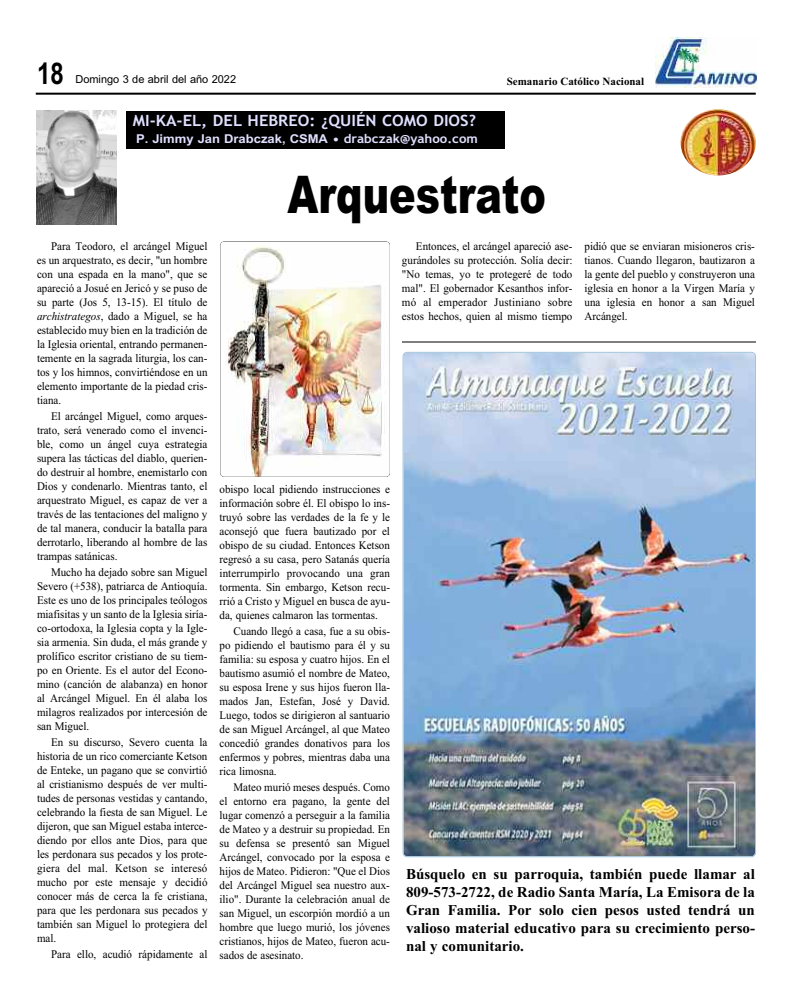
<style>
.page{position:relative;width:792px;height:1008px;background:#fff}
.page>*{position:absolute;margin:0;border:0;box-sizing:border-box;transform-origin:0 0}
.t1{font:900 52px "Arial";color:#000;scale:.76 1}
.t2{font:700 30px "Arial";color:#000;scale:.8 1}
.t3{font:700 15.6px "Trebuchet MS";color:#e0e0ff;scale:1.07 1}
.t4{font:700 15px/18px "Times New Roman";color:#000;text-align:justify}
.t5{font:700 12.2px "Arial";color:#e0e0ff;scale:1.07 1}
.t6{font:11.6px/14px "Times New Roman";color:#000;text-align:justify;scale:.95 1}
.t7{font:11px "Arial";color:#000}
.t8{font:700 11px "Times New Roman";color:#000}
.s1{font-family:"Trebuchet MS";font-size:12.4px}
.s2{font-style:italic}
</style>
<div class="page">
<img style="left:656px;top:37px;width:100px;height:51px">
<hr style="left:36px;top:93px;width:720px;height:2px;background:#000">
<div style="left:126px;top:111px;width:378px;height:38px;background:#000"></div>
<img style="left:36px;top:110px;width:81px;height:115px">
<img style="left:680px;top:109px;width:76px;height:66px;border-radius:50%">
<img style="left:220px;top:242px;width:170px;height:235px">
<img style="left:403px;top:352px;width:353px;height:505px">
<hr style="left:402px;top:342px;width:354px;height:1px;background:#000">
<h2 class="t2" style="left:37px;top:56px;width:35px">18</h2>
<p class="t7" style="left:75px;top:72px;width:162px">Domingo 3 de abril del año 2022</p>
<p class="t8" style="left:507px;top:75px;width:139px">Semanario Católico Nacional</p>
<h3 class="t3" style="left:133px;top:111px;width:322px">MI-KA-EL, DEL HEBREO: ¿QUIÉN COMO DIOS?</h3>
<p class="t5" style="left:136px;top:132px;width:321px">P. Jimmy Jan Drabczak, CSMA <span class="s1">• drabczak@yahoo.com</span></p>
<h1 class="t1" style="left:288px;top:165px;width:342px">Arquestrato</h1>
<p class="t6" style="left:37px;top:239px;width:181px;text-indent:14px">Para Teodoro, el arcángel Miguel es un arquestrato, es decir, "un hombre con una espada en la mano", que se apareció a Josué en Jericó y se puso de su parte (Jos 5, 13-15). El título de <span class="s2">archistrategos</span>, dado a Miguel, se ha establecido muy bien en la tradición de la Iglesia oriental, entrando permanen&shy;temente en la sagrada liturgia, los can&shy;tos y los himnos, convirtiéndose en un elemento importante de la piedad cris&shy;tiana.</p>
<p class="t6" style="left:37px;top:409px;width:181px;text-indent:14px">El arcángel Miguel, como arques&shy;trato, será venerado como el invenci&shy;ble, como un ángel cuya estrategia supera las tácticas del diablo, querien&shy;do destruir al hombre, enemistarlo con Dios y condenarlo. Mientras tanto, el arquestrato Miguel, es capaz de ver a través de las tentaciones del maligno y de tal manera, conducir la batalla para derrotarlo, liberando al hombre de las trampas satánicas.</p>
<p class="t6" style="left:37px;top:565px;width:181px;text-indent:14px">Mucho ha dejado sobre san Miguel Severo (+538), patriarca de Antioquía.<br>Este es uno de los principales teólogos miafisitas y un santo de la Iglesia siría&shy;co-ortodoxa, la Iglesia copta y la Igle&shy;sia armenia. Sin duda, el más grande y prolífico escritor cristiano de su tiem&shy;po en Oriente. Es el autor del Econo&shy;mino (canción de alabanza) en honor al Arcángel Miguel. En él alaba los milagros realizados por intercesión de san Miguel.</p>
<p class="t6" style="left:37px;top:735px;width:181px;text-indent:14px">En su discurso, Severo cuenta la historia de un rico comerciante Ketson de Enteke, un pagano que se convirtió al cristianismo después de ver multi&shy;tudes de personas vestidas y cantando, celebrando la fiesta de san Miguel. Le dijeron, que san Miguel estaba interce&shy;diendo por ellos ante Dios, para que les perdonara sus pecados y los prote&shy;giera del mal. Ketson se interesó mucho por este mensaje y decidió conocer más de cerca la fe cristiana, para que les perdonara sus pecados y también san Miguel lo protegiera del mal.</p>
<p class="t6" style="left:51px;top:947px;width:166px">Para ello, acudió rápidamente al</p>
<p class="t6" style="left:220px;top:482px;width:181px">obispo local pidiendo instrucciones e información sobre él. El obispo lo ins&shy;truyó sobre las verdades de la fe y le aconsejó que fuera bautizado por el obispo de su ciudad. Entonces Ketson regresó a su casa, pero Satanás quería interrumpirlo provocando una gran tormenta. Sin embargo, Ketson recu&shy;rrió a Cristo y Miguel en busca de ayu&shy;da, quienes calmaron las tormentas.</p>
<p class="t6" style="left:220px;top:624px;width:181px;text-indent:14px">Cuando llegó a casa, fue a su obis&shy;po pidiendo el bautismo para él y su familia: su esposa y cuatro hijos. En el bautismo asumió el nombre de Mateo, su esposa Irene y sus hijos fueron lla&shy;mados Jan, Estefan, José y David.<br>Luego, todos se dirigieron al santuario de san Miguel Arcángel, al que Mateo concedió grandes donativos para los enfermos y pobres, mientras daba una rica limosna.</p>
<p class="t6" style="left:219px;top:780px;width:181px;text-indent:14px">Mateo murió meses después. Como el entorno era pagano, la gente del lugar comenzó a perseguir a la familia de Mateo y a destruir su propiedad. En su defensa se presentó san Miguel Arcángel, convocado por la esposa e hijos de Mateo. Pidieron: "Que el Dios del Arcángel Miguel sea nuestro aux&shy;ilio". Durante la celebración anual de san Miguel, un escorpión mordió a un hombre que luego murió, los jóvenes cristianos, hijos de Mateo, fueron acu&shy;sados de asesinato.</p>
<p class="t6" style="left:402px;top:239px;width:181px;text-indent:14px">Entonces, el arcángel apareció ase&shy;gurándoles su protección. Solía decir: "No temas, yo te protegeré de todo mal". El gobernador Kesanthos infor&shy;mó al emperador Justiniano sobre estos hechos, quien al mismo tiempo</p>
<p class="t6" style="left:584px;top:239px;width:181px">pidió que se enviaran misioneros cris&shy;tianos. Cuando llegaron, bautizaron a la gente del pueblo y construyeron una iglesia en honor a la Virgen María y una iglesia en honor a san Miguel Arcángel.</p>
<p class="t4" style="left:406px;top:865px;width:350px">Búsquelo en su parroquia, también puede llamar al 809-573-2722, de Radio Santa María, La Emisora de la Gran Familia. Por solo cien pesos usted tendrá un valioso material educativo para su crecimiento perso&shy;nal y comunitario.</p>
</div>
